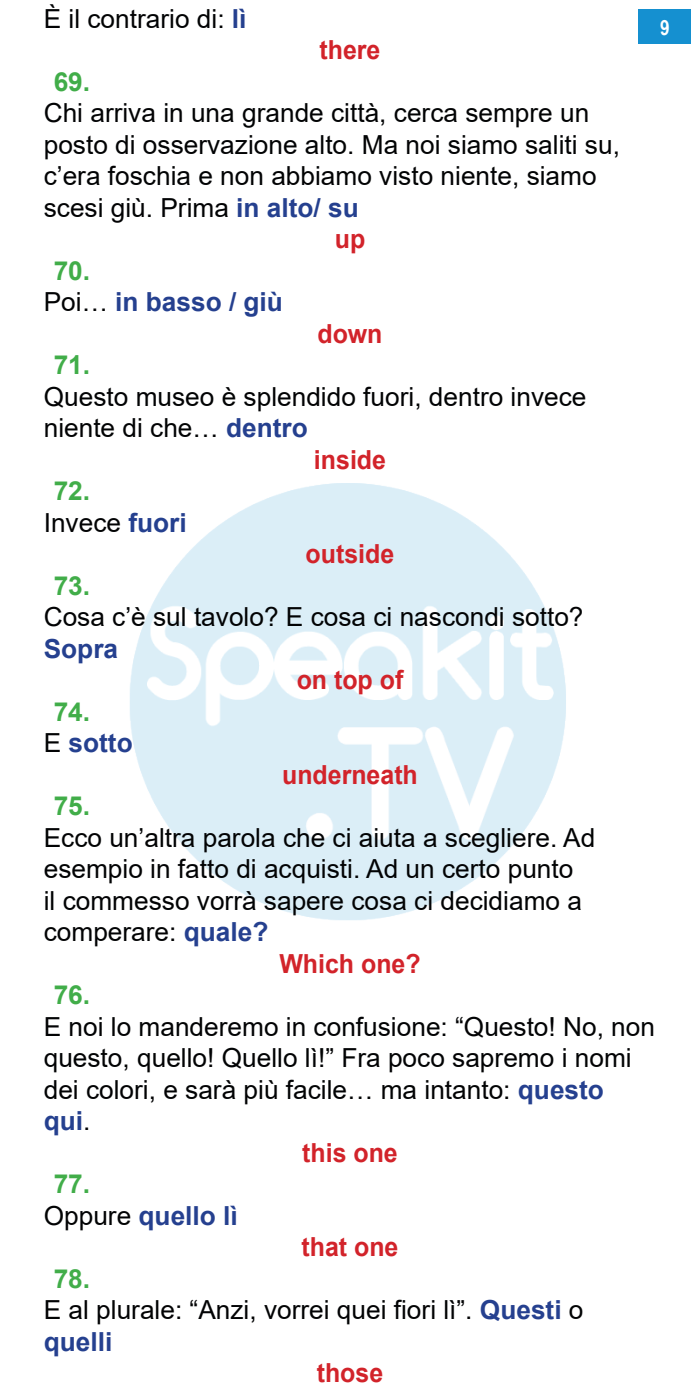
<style>
.page{position:relative;width:700px;height:1400px;background:#fff}
.page>*{position:absolute;margin:0;border:0;box-sizing:border-box;transform-origin:0 0}
.Text_ALL{font:26.25px/31.5px "Arial";color:#020304}
.Text_L2R_centre{font:700 26.25px "Arial";color:#d2232a;scale:.95 1}
.Text_ALL-2{font:700 26.25px "Arial";color:#25408f}
.bullets_for_ALL{font:700 26.25px "Arial";color:#41ad49}
.t1{font:700 21px "Arial Narrow";color:#fff}
.s1{font-weight:700;color:#25408f}
.s2{font-weight:400;color:#020304}
</style>
<div class="page">
<img style="left:130px;top:483px;width:436px;height:437px">
<div style="left:639px;top:9px;width:52px;height:35px;background:#1590d0"></div>
<p class="Text_ALL" style="left:44px;top:3px;width:204px">È il contrario di: <span class="s1">lì</span></p>
<p class="Text_L2R_centre" style="left:320px;top:32px;width:66px">there</p>
<p class="t1" style="left:660px;top:11px;width:11px">9</p>
<p class="bullets_for_ALL" style="left:54px;top:63px;width:38px">69.</p>
<p class="Text_ALL" style="left:44px;top:97px;width:578px">Chi arriva in una grande città, cerca sempre un posto di osservazione alto. Ma noi siamo saliti su, ’c era foschia e non abbiamo visto niente, siamo scesi giù. Prima <span class="s1">in alto/ su</span></p>
<p class="Text_L2R_centre" style="left:335px;top:221px;width:34px">up</p>
<p class="bullets_for_ALL" style="left:54px;top:252px;width:38px">70.</p>
<p class="Text_ALL-2" style="left:44px;top:284px;width:241px"><span class="s2">Poi…</span> in basso / giù</p>
<p class="Text_L2R_centre" style="left:317px;top:315px;width:70px">down</p>
<p class="bullets_for_ALL" style="left:54px;top:347px;width:38px">71.</p>
<p class="Text_ALL" style="left:44px;top:381px;width:544px">Questo museo è splendido fuori, dentro invece niente di che… <span class="s1">dentro</span></p>
<p class="Text_L2R_centre" style="left:314px;top:441px;width:77px">inside</p>
<p class="bullets_for_ALL" style="left:54px;top:473px;width:38px">72.</p>
<p class="Text_ALL" style="left:44px;top:507px;width:144px">Invece <span class="s1">fuori</span></p>
<p class="Text_L2R_centre" style="left:306px;top:536px;width:95px">outside</p>
<p class="bullets_for_ALL" style="left:54px;top:567px;width:38px">73.</p>
<p class="Text_ALL" style="left:44px;top:601px;width:541px">Cosa è’c sul tavolo? E cosa ci nascondi sotto?<br><span class="s1">Sopra</span></p>
<p class="Text_L2R_centre" style="left:297px;top:662px;width:114px">on top of</p>
<p class="bullets_for_ALL" style="left:54px;top:693px;width:38px">74.</p>
<p class="Text_ALL-2" style="left:44px;top:725px;width:90px"><span class="s2">E</span> sotto</p>
<p class="Text_L2R_centre" style="left:282px;top:756px;width:144px">underneath</p>
<p class="bullets_for_ALL" style="left:54px;top:788px;width:38px">75.</p>
<p class="Text_ALL" style="left:44px;top:822px;width:553px">Ecco un’altra parola che ci aiuta a scegliere. Ad esempio in fatto di acquisti. Ad un certo punto<br>il commesso vorrà sapere cosa ci decidiamo a comperare: <span class="s1">quale?</span></p>
<p class="Text_L2R_centre" style="left:279px;top:945px;width:150px">Which one?</p>
<p class="bullets_for_ALL" style="left:54px;top:977px;width:38px">76.</p>
<p class="Text_ALL" style="left:44px;top:1011px;width:613px">E noi lo manderemo in confusione “: Questo! No, non questo, quello! Quello lì!” Fra poco sapremo i nomi dei colori e, sarà più facile… ma intanto: <span class="s1">questo qui</span>.</p>
<p class="Text_L2R_centre" style="left:302px;top:1134px;width:102px">this one</p>
<p class="bullets_for_ALL" style="left:54px;top:1166px;width:38px">77.</p>
<p class="Text_ALL-2" style="left:44px;top:1197px;width:196px"><span class="s2">Oppure</span> quello lì</p>
<p class="Text_L2R_centre" style="left:302px;top:1229px;width:104px">that one</p>
<p class="bullets_for_ALL" style="left:54px;top:1260px;width:38px">78.</p>
<p class="Text_ALL" style="left:44px;top:1294px;width:541px">E al plurale “: Anzi, vorrei quei fiori .”l ì <span class="s1">Questi</span> o <span class="s1">quelli</span></p>
<p class="Text_L2R_centre" style="left:317px;top:1355px;width:72px">those</p>
</div>
